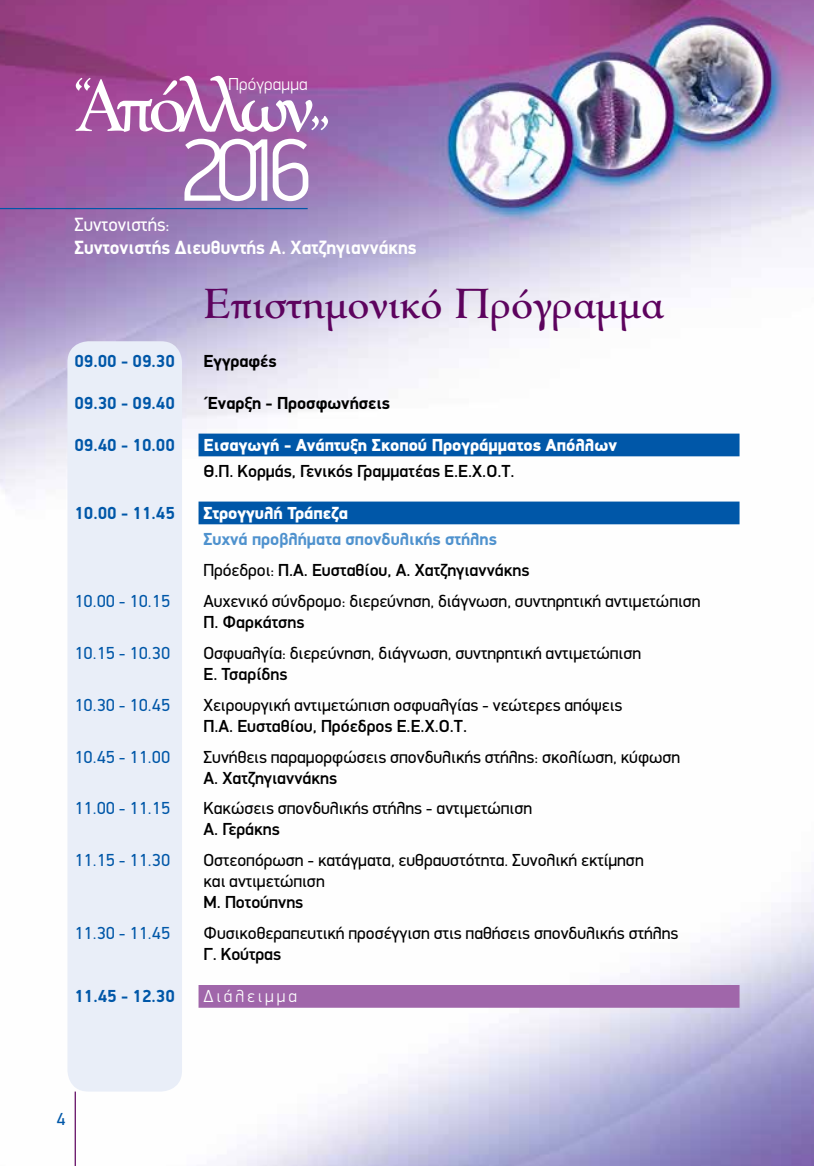
<style>
.page{position:relative;width:814px;height:1166px;background:#fff}
.page>*{position:absolute;margin:0;border:0;box-sizing:border-box;transform-origin:0 0}
.t1{font:300 89.08px "PF Din Display";color:#fff}
.t2{font:700 82.77px "PF Ephemera Poly";letter-spacing:-.115em;color:#fff}
.t3{font:700 58.27px "PF Ephemera Poly";color:#fff}
.t4{font:700 51.98px "PF Ephemera Poly";color:#fff}
.t5{font:700 47.25px "PF Ephemera Poly";color:#5d035e}
.t6{font:700 19.25px "PF Din Display";color:#fff}
.t7{font:19.25px "PF Din Display";color:#fff}
.t8{font:17.5px/21px "PF Din Display";color:#000}
.t9{font:500 17.5px "PF Din Display";color:#000}
.t10{font:17.5px "PF Din Display";color:#0057a8}
.t11{font:700 17.5px/31px "PF Din Display";color:#4f92ce}
.t12{font:900 17.5px "PF Din Display";color:#fff}
.t13{font:700 17.5px "PF Din Display";color:#0057a8}
.t14{font:700 17.5px "PF Din Display";color:#000}
.t15{font:300 17.5px "PF Din Display";letter-spacing:.17em;color:#fff}
.t16{font:300 17.32px "PF Din Display";letter-spacing:.01em;color:#fff}
.s1{font-weight:400;color:#000}
.s2{font-weight:500;color:#000}
</style>
<div class="page">
<img style="left:0;top:0;width:814px;height:1166px">
<hr style="left:0;top:208px;width:308px;height:1px;background:#0057a8">
<hr style="left:75px;top:1091px;width:1px;height:75px;background:#5d035e">
<div style="left:67px;top:341px;width:115px;height:750px;background:#e9eef8;border-radius:21px"></div>
<div style="left:198px;top:434px;width:541px;height:22px;background:#0057a8"></div>
<div style="left:198px;top:501px;width:541px;height:23px;background:#0057a8"></div>
<div style="left:198px;top:985px;width:541px;height:23px;background:#a066aa"></div>
<h2 class="t2" style="left:76px;top:59px;width:239px">Απόλλων</h2>
<h3 class="t4" style="left:73px;top:66px;width:23px">“</h3>
<p class="t16" style="left:228px;top:74px;width:81px">Πρόγραµµα</p>
<h3 class="t3" style="left:308px;top:103px;width:25px">”</h3>
<h1 class="t1" style="left:179px;top:117px;width:136px">2016</h1>
<p class="t7" style="left:74px;top:213px;width:97px">Συντονιστής:</p>
<p class="t6" style="left:74px;top:236px;width:343px">Συντονιστής Διευθυντής Α. Χατζηγιαννάκης</p>
<h3 class="t5" style="left:203px;top:277px;width:462px">Επιστημονικό Πρόγραμμα</h3>
<p class="t13" style="left:74px;top:350px;width:102px">09.00 - 09.30</p>
<p class="t14" style="left:203px;top:350px;width:75px">Εγγραφές</p>
<p class="t13" style="left:74px;top:392px;width:102px">09.30 - 09.40</p>
<p class="t14" style="left:208px;top:392px;width:184px">Έναρξη - Προσφωνήσεις</p>
<p class="t13" style="left:74px;top:434px;width:102px">09.40 - 10.00</p>
<p class="t12" style="left:203px;top:434px;width:415px">Εισαγωγή - Ανάπτυξη Σκοπού Προγράμματος Απόλλων</p>
<p class="t9" style="left:203px;top:460px;width:313px">Θ.Π. Κορμάς, Γενικός Γραμματέας Ε.Ε.Χ.Ο.Τ.</p>
<p class="t13" style="left:74px;top:502px;width:102px">10.00 - 11.45</p>
<p class="t12" style="left:203px;top:502px;width:146px">Στρογγυλή Τράπεζα</p>
<p class="t11" style="left:203px;top:523px;width:327px">Συχνά προβλήματα σπονδυλικής στήλης<br><span class="s1">Πρόεδροι:</span> <span class="s2">Π.Α. Ευσταθίου, Α. Χατζηγιαννάκης</span></p>
<p class="t10" style="left:74px;top:590px;width:97px">10.00 - 10.15</p>
<p class="t8" style="left:203px;top:590px;width:498px">Αυχενικό σύνδρομο: διερεύνηση, διάγνωση, συντηρητική αντιμετώπιση</p>
<p class="t9" style="left:203px;top:611px;width:102px">Π. Φαρκάτσης</p>
<p class="t10" style="left:74px;top:642px;width:97px">10.15 - 10.30</p>
<p class="t8" style="left:203px;top:642px;width:439px">Οσφυαλγία: διερεύνηση, διάγνωση, συντηρητική αντιμετώπιση</p>
<p class="t9" style="left:203px;top:663px;width:85px">Ε. Τσαρίδης</p>
<p class="t10" style="left:74px;top:694px;width:97px">10.30 - 10.45</p>
<p class="t8" style="left:203px;top:694px;width:420px">Χειρουργική αντιμετώπιση οσφυαλγίας - νεώτερες απόψεις</p>
<p class="t9" style="left:203px;top:715px;width:265px">Π.Α. Ευσταθίου, Πρόεδρος Ε.Ε.Χ.Ο.Τ.</p>
<p class="t10" style="left:74px;top:746px;width:97px">10.45 - 11.00</p>
<p class="t8" style="left:203px;top:746px;width:478px">Συνήθεις παραμορφώσεις σπονδυλικής στήλης: σκολίωση, κύφωση</p>
<p class="t9" style="left:203px;top:767px;width:135px">Α. Χατζηγιαννάκης</p>
<p class="t10" style="left:74px;top:798px;width:97px">11.00 - 11.15</p>
<p class="t8" style="left:203px;top:798px;width:330px">Κακώσεις σπονδυλικής στήλης - αντιμετώπιση</p>
<p class="t9" style="left:203px;top:819px;width:78px">Α. Γεράκης</p>
<p class="t10" style="left:74px;top:850px;width:97px">11.15 - 11.30</p>
<p class="t8" style="left:203px;top:850px;width:441px">Οστεοπόρωση - κατάγματα, ευθραυστότητα. Συνολική εκτίμηση και αντιμετώπιση</p>
<p class="t9" style="left:203px;top:892px;width:101px">Μ. Ποτούπνης</p>
<p class="t10" style="left:74px;top:923px;width:97px">11.30 - 11.45</p>
<p class="t8" style="left:203px;top:923px;width:476px">Φυσικοθεραπευτική προσέγγιση στις παθήσεις σπονδυλικής στήλης</p>
<p class="t9" style="left:203px;top:944px;width:79px">Γ. Κούτρας</p>
<p class="t13" style="left:74px;top:986px;width:102px">11.45 - 12.30</p>
<p class="t15" style="left:203px;top:986px;width:95px">Διάλειμμα</p>
<p class="t10" style="left:56px;top:1108px;width:11px">4</p>
</div>
